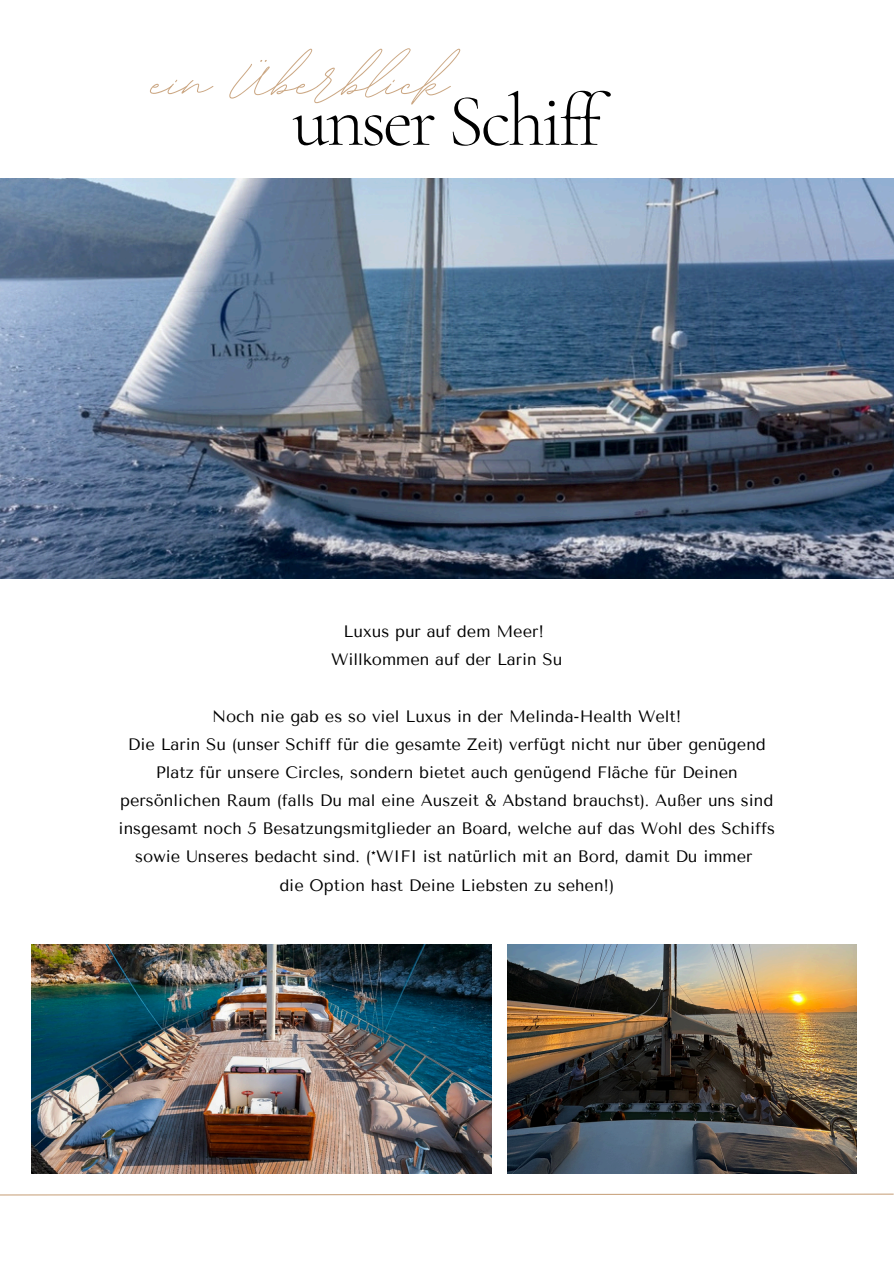
<style>
.page{position:relative;width:894px;height:1264px;background:#fff}
.page>*{position:absolute;margin:0;border:0;box-sizing:border-box;transform-origin:0 0}
.t1{font:88.35px "BD Script";color:#cba783}
.t2{font:300 74.4px "Cormorant Garamond";letter-spacing:-.045em;color:#000}
.t3{font:16.5px/28.2px "Tenor Sans";color:#000;text-align:center}
</style>
<div class="page">
<svg style="left:0;top:1193px;width:893px;height:3px"></svg>
<img style="left:0;top:179px;width:893px;height:399px">
<img style="left:32px;top:944px;width:459px;height:229px">
<img style="left:507px;top:944px;width:349px;height:229px">
<h2 class="t1" style="left:151px;top:24px;width:298px">ein Überblick</h2>
<h1 class="t2" style="left:292px;top:76px;width:310px">unser Schiff</h1>
<p class="t3" style="left:343px;top:617px;width:202px">Luxus pur auf dem Meer!</p>
<p class="t3" style="left:331px;top:645px;width:233px">Willkommen auf der Larin Su</p>
<p class="t3" style="left:212px;top:702px;width:471px">Noch nie gab es so viel Luxus in der Melinda-Health Welt!</p>
<p class="t3" style="left:119px;top:730px;width:657px">Die Larin Su (unser Schiff für die gesamte Zeit) verfügt nicht nur über genügend Platz für unsere Circles, sondern bietet auch genügend Fläche für Deinen persönlichen Raum (falls Du mal eine Auszeit &amp; Abstand brauchst). Außer uns sind insgesamt noch 5 Besatzungsmitglieder an Board, welche auf das Wohl des Schiffs sowie Unseres bedacht sind. (*WIFI ist natürlich mit an Bord, damit Du immer</p>
<p class="t3" style="left:279px;top:870px;width:336px">die Option hast Deine Liebsten zu sehen!)</p>
</div>
